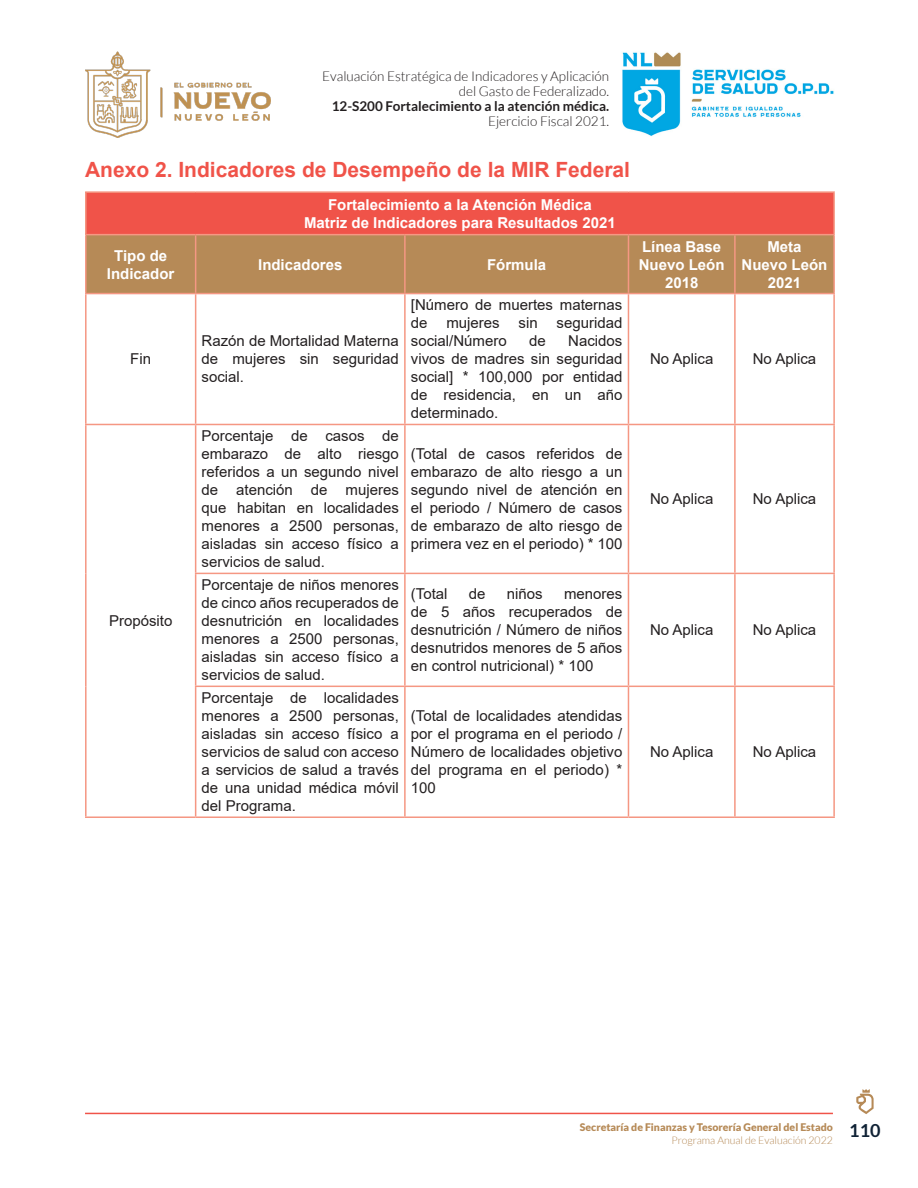
<style>
.page{position:relative;width:918px;height:1188px;background:#fff}
.page>*{position:absolute;margin:0;border:0;box-sizing:border-box;transform-origin:0 0}
.subtítulo1{font:700 21px "Arial";color:#f05349}
.tabla_texto{font:15px/18px "Arial";color:#231f20;text-align:justify}
.tabla_texto_centrado{font:15px "Arial";color:#231f20}
.tabla_subtitulo{font:700 15px/18px "Arial";color:#fff;text-align:center}
.tabla_titulo{font:700 15px "Arial";color:#fff}
.t1{font:300 13.5px/15px "Lato";color:#231f20;text-align:right}
.t2{font:700 13.5px "Lato";color:#231f20}
.t3{font:900 10.5px/13.5px "Lato";color:#b68a57}
.s1{font-weight:300}
</style>
<div class="page">
<hr style="left:85px;top:1113px;width:748px;height:1px;background:#f05349">
<svg style="left:856px;top:1089px;width:18px;height:25px"></svg>
<img style="left:622px;top:52px;width:212px;height:84px">
<img style="left:85px;top:51px;width:185px;height:86px">
<div style="left:86px;top:192px;width:748px;height:43px;background:#f05349"></div>
<div style="left:87px;top:235px;width:746px;height:58px;background:#b68a57"></div>
<hr style="left:195px;top:235px;width:1px;height:58px;background:#f59783">
<hr style="left:404px;top:235px;width:2px;height:58px;background:#f59783">
<hr style="left:628px;top:235px;width:1px;height:58px;background:#f59783">
<hr style="left:734px;top:235px;width:2px;height:58px;background:#f59783">
<hr style="left:404px;top:294px;width:2px;height:130px;background:#f59783">
<hr style="left:734px;top:294px;width:2px;height:130px;background:#f59783">
<hr style="left:85px;top:424px;width:111px;height:1px;background:#f59783">
<hr style="left:196px;top:424px;width:209px;height:1px;background:#f59783">
<hr style="left:405px;top:424px;width:223px;height:1px;background:#f59783">
<hr style="left:404px;top:425px;width:2px;height:148px;background:#f59783">
<hr style="left:628px;top:424px;width:107px;height:1px;background:#f59783">
<hr style="left:735px;top:424px;width:100px;height:1px;background:#f59783">
<hr style="left:734px;top:425px;width:2px;height:148px;background:#f59783">
<hr style="left:195px;top:573px;width:210px;height:1px;background:#f59783">
<hr style="left:405px;top:573px;width:223px;height:1px;background:#f59783">
<hr style="left:404px;top:574px;width:2px;height:112px;background:#f59783">
<hr style="left:628px;top:573px;width:107px;height:1px;background:#f59783">
<hr style="left:735px;top:573px;width:100px;height:1px;background:#f59783">
<hr style="left:734px;top:574px;width:2px;height:112px;background:#f59783">
<hr style="left:195px;top:686px;width:210px;height:1px;background:#f59783">
<hr style="left:405px;top:686px;width:223px;height:1px;background:#f59783">
<hr style="left:404px;top:687px;width:2px;height:129px;background:#f59783">
<hr style="left:628px;top:686px;width:107px;height:1px;background:#f59783">
<hr style="left:735px;top:686px;width:100px;height:1px;background:#f59783">
<hr style="left:734px;top:687px;width:2px;height:129px;background:#f59783">
<hr style="left:196px;top:816px;width:209px;height:2px;background:#f59783">
<hr style="left:405px;top:816px;width:223px;height:2px;background:#f59783">
<hr style="left:85px;top:191px;width:111px;height:2px;background:#f59783">
<hr style="left:85px;top:193px;width:2px;height:41px;background:#f59783">
<hr style="left:196px;top:191px;width:209px;height:2px;background:#f59783">
<hr style="left:405px;top:191px;width:223px;height:2px;background:#f59783">
<hr style="left:628px;top:191px;width:107px;height:2px;background:#f59783">
<hr style="left:735px;top:191px;width:100px;height:2px;background:#f59783">
<hr style="left:833px;top:193px;width:2px;height:41px;background:#f59783">
<hr style="left:85px;top:234px;width:111px;height:1px;background:#f59783">
<hr style="left:85px;top:235px;width:2px;height:58px;background:#f59783">
<hr style="left:196px;top:234px;width:209px;height:1px;background:#f59783">
<hr style="left:405px;top:234px;width:223px;height:1px;background:#f59783">
<hr style="left:628px;top:234px;width:107px;height:1px;background:#f59783">
<hr style="left:735px;top:234px;width:100px;height:1px;background:#f59783">
<hr style="left:833px;top:235px;width:2px;height:58px;background:#f59783">
<hr style="left:85px;top:293px;width:111px;height:1px;background:#f59783">
<hr style="left:196px;top:293px;width:209px;height:1px;background:#f59783">
<hr style="left:405px;top:293px;width:223px;height:1px;background:#f59783">
<hr style="left:628px;top:293px;width:107px;height:1px;background:#f59783">
<hr style="left:735px;top:293px;width:100px;height:1px;background:#f59783">
<hr style="left:85px;top:294px;width:2px;height:130px;background:#f59783">
<hr style="left:195px;top:294px;width:1px;height:130px;background:#f59783">
<hr style="left:85px;top:425px;width:2px;height:148px;background:#f59783">
<hr style="left:195px;top:425px;width:1px;height:148px;background:#f59783">
<hr style="left:85px;top:573px;width:2px;height:113px;background:#f59783">
<hr style="left:195px;top:574px;width:1px;height:112px;background:#f59783">
<hr style="left:85px;top:686px;width:2px;height:130px;background:#f59783">
<hr style="left:195px;top:687px;width:1px;height:129px;background:#f59783">
<hr style="left:628px;top:294px;width:1px;height:130px;background:#f59783">
<hr style="left:833px;top:294px;width:2px;height:130px;background:#f59783">
<hr style="left:628px;top:425px;width:1px;height:148px;background:#f59783">
<hr style="left:833px;top:425px;width:2px;height:148px;background:#f59783">
<hr style="left:628px;top:574px;width:1px;height:112px;background:#f59783">
<hr style="left:833px;top:574px;width:2px;height:112px;background:#f59783">
<hr style="left:628px;top:687px;width:1px;height:129px;background:#f59783">
<hr style="left:833px;top:687px;width:2px;height:129px;background:#f59783">
<hr style="left:85px;top:816px;width:111px;height:2px;background:#f59783">
<hr style="left:628px;top:816px;width:107px;height:2px;background:#f59783">
<hr style="left:735px;top:816px;width:100px;height:2px;background:#f59783">
<p class="t1" style="left:322px;top:69px;width:288px">Evaluación Estratégica de Indicadores y Aplicación del Gasto de Federalizado.</p>
<p class="t2" style="left:332px;top:99px;width:279px">12-S200 Fortalecimiento a la atención médica.</p>
<p class="t1" style="left:488px;top:114px;width:123px">Ejercicio Fiscal 2021.</p>
<p class="subtítulo1" style="left:85px;top:155px;width:547px">Anexo 2. Indicadores de Desempeño de la MIR Federal</p>
<p class="tabla_titulo" style="left:328px;top:194px;width:265px">Fortalecimiento a la Atención Médica</p>
<p class="tabla_titulo" style="left:304px;top:212px;width:313px">Matriz de Indicadores para Resultados 2021</p>
<p class="tabla_subtitulo" style="left:107px;top:246px;width:69px">Tipo de<br>Indicador</p>
<p class="tabla_subtitulo" style="left:258px;top:255px;width:86px">Indicadores</p>
<p class="tabla_subtitulo" style="left:487px;top:255px;width:61px">Fórmula</p>
<p class="tabla_texto_centrado" style="left:130px;top:349px;width:22px">Fin</p>
<p class="tabla_texto_centrado" style="left:109px;top:611px;width:65px">Propósito</p>
<p class="tabla_texto" style="left:202px;top:332px;width:199px">Razón de Mortalidad Materna de mujeres sin seguridad social.</p>
<p class="tabla_texto" style="left:202px;top:427px;width:199px">Porcentaje de casos de embarazo de alto riesgo referidos a un segundo nivel de atención de mujeres que habitan en localidades menores a 2500 personas, aisladas sin acceso físico a servicios de salud.</p>
<p class="tabla_texto" style="left:411px;top:296px;width:213px">[Número de muertes maternas de</p>
<p class="tabla_texto" style="left:446px;top:314px;width:55px">mujeres</p>
<p class="tabla_texto" style="left:519px;top:314px;width:21px">sin</p>
<p class="tabla_texto" style="left:557px;top:314px;width:67px">seguridad</p>
<p class="tabla_texto" style="left:411px;top:332px;width:97px">social/Número</p>
<p class="tabla_texto" style="left:529px;top:332px;width:18px">de</p>
<p class="tabla_texto" style="left:411px;top:332px;width:213px;text-indent:157px">Nacidos vivos de madres sin seguridad social] * 100,000 por entidad de residencia, en un año determinado.</p>
<p class="tabla_texto" style="left:411px;top:445px;width:213px">(Total de casos referidos de embarazo de alto riesgo a un segundo nivel de atención en el periodo / Número de casos de embarazo de alto riesgo de primera vez en el periodo) * 100</p>
<p class="tabla_texto" style="left:202px;top:576px;width:199px">Porcentaje de niños menores de cinco años recuperados de desnutrición en localidades menores a 2500 personas, aisladas sin acceso físico a servicios de salud.</p>
<p class="tabla_texto" style="left:411px;top:585px;width:38px">(Total</p>
<p class="tabla_texto" style="left:469px;top:585px;width:18px">de</p>
<p class="tabla_texto" style="left:507px;top:585px;width:37px">niños</p>
<p class="tabla_texto" style="left:411px;top:585px;width:213px;text-indent:153px">menores de 5 años recuperados de desnutrición / Número de niños desnutridos menores de 5 años en control nutricional) * 100</p>
<p class="tabla_texto" style="left:202px;top:689px;width:199px">Porcentaje de localidades menores a 2500 personas, aisladas sin acceso físico a servicios de salud con acceso a servicios de salud a través de una unidad médica móvil del Programa.</p>
<p class="tabla_texto" style="left:411px;top:707px;width:213px">(Total de localidades atendidas por el programa en el periodo / Número de localidades objetivo del programa en el periodo) * 100</p>
<p class="tabla_subtitulo" style="left:639px;top:237px;width:87px;text-align:left">Línea Base<br>Nuevo León</p>
<p class="tabla_subtitulo" style="left:665px;top:273px;width:35px">2018</p>
<p class="tabla_subtitulo" style="left:767px;top:237px;width:36px">Meta</p>
<p class="tabla_subtitulo" style="left:742px;top:255px;width:87px">Nuevo León</p>
<p class="tabla_subtitulo" style="left:768px;top:273px;width:35px">2021</p>
<p class="tabla_texto_centrado" style="left:650px;top:349px;width:65px">No Aplica</p>
<p class="tabla_texto_centrado" style="left:753px;top:349px;width:65px">No Aplica</p>
<p class="tabla_texto_centrado" style="left:650px;top:489px;width:65px">No Aplica</p>
<p class="tabla_texto_centrado" style="left:753px;top:489px;width:65px">No Aplica</p>
<p class="tabla_texto_centrado" style="left:650px;top:620px;width:65px">No Aplica</p>
<p class="tabla_texto_centrado" style="left:753px;top:620px;width:65px">No Aplica</p>
<p class="tabla_texto_centrado" style="left:650px;top:742px;width:65px">No Aplica</p>
<p class="tabla_texto_centrado" style="left:753px;top:742px;width:65px">No Aplica</p>
<p class="t3" style="left:671px;top:1120px;width:211px;text-indent:-92px">Secretaría de Finanzas y Tesorería General del Estado<br><span class="s1">Programa Anual de Evaluación 2022</span> <sup>110</sup></p>
</div>
